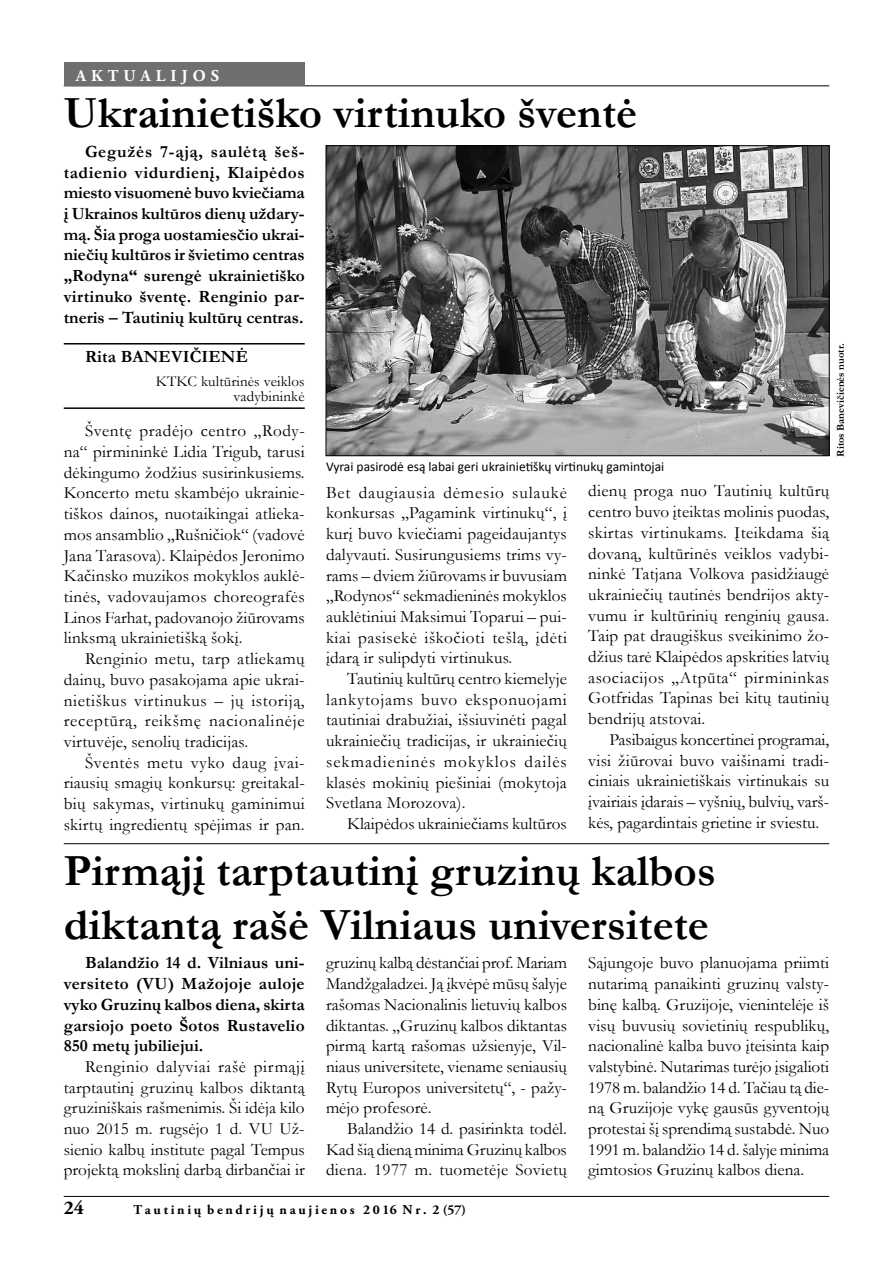
<style>
.page{position:relative;width:893px;height:1263px;background:#fff}
.page>*{position:absolute;margin:0;border:0;box-sizing:border-box;transform-origin:0 0}
.t1{font:700 45px/54px "Garamond";color:#000}
.t2{font:700 19.5px "Adobe Garamond Pro";color:#000}
.t3{font:17.25px/20.7px "Garamond";letter-spacing:.01em;color:#000;text-align:justify}
.t4{font:700 17.25px/20.7px "Garamond";letter-spacing:.005em;color:#000;text-align:justify}
.t5{font:17.25px "Garamond";letter-spacing:.03em;color:#000}
.t6{font:17.25px "Garamond";letter-spacing:.035em;color:#000}
.t7{font:17.25px "Garamond";letter-spacing:-.01em;color:#000}
.t8{font:17.25px "Garamond";letter-spacing:.045em;color:#000}
.t9{font:17.25px "Garamond";letter-spacing:.05em;color:#000}
.t10{font:17.25px "Garamond";letter-spacing:.06em;color:#000}
.t11{font:700 17.25px "Garamond";letter-spacing:.025em;color:#000}
.t12{font:700 16.5px "Adobe Garamond Pro";letter-spacing:.3em;color:#fff}
.t13{font:15px/15px "Garamond";letter-spacing:.01em;color:#000;text-align:right}
.t14{font:13.5px "Calibri";color:#000}
.t15{font:700 13.5px "Adobe Garamond Pro";letter-spacing:.2em;color:#000}
.t16{font:700 10.5px "Garamond";color:#000}
</style>
<div class="page">
<hr style="left:64px;top:1196px;width:765px;height:1px;background:#000">
<hr style="left:64px;top:85px;width:765px;height:1px;background:#000">
<hr style="left:64px;top:843px;width:765px;height:1px;background:#000">
<hr style="left:64px;top:407px;width:241px;height:2px;background:#000">
<hr style="left:64px;top:343px;width:241px;height:1px;background:#000">
<img style="left:328px;top:147px;width:500px;height:307px">
<div style="left:326px;top:145px;width:504px;height:311px;border:1px solid #000"></div>
<div style="left:64px;top:62px;width:241px;height:23px;background:#706f6f"></div>
<p class="t12" style="left:76px;top:66px;width:145px">AKTUA LIJOS</p>
<p class="t1" style="left:64px;top:86px;width:575px">Ukrainietiško virtinuko šventė</p>
<p class="t4" style="left:64px;top:141px;width:242px;text-indent:21px">Gegužės 7-ąją, saulėtą šeš&shy;tadienio vidurdienį, Klaipėdos miesto visuomenė buvo kviečiama į Ukrainos kultūros dienų uždary&shy;mą. Šia proga uostamiesčio ukrai&shy;niečių kultūros ir švietimo centras „Rodyna“ surengė ukrainietiško virtinuko šventę. Renginio par&shy;tneris – Tautinių kultūrų centras.</p>
<p class="t4" style="left:85px;top:346px;width:60px">Rita Banevičienė</p>
<p class="t13" style="left:156px;top:373px;width:150px">KTKC kultūrinės veiklos vadybininkė</p>
<p class="t5" style="left:85px;top:419px;width:221px">Šventę pradėjo centro „Rody-</p>
<p class="t3" style="left:64px;top:441px;width:242px">na“ pirmininkė Lidia Trigub, tarusi</p>
<p class="t3" style="left:64px;top:462px;width:242px">dėkingumo žodžius susirinkusiems.</p>
<p class="t3" style="left:64px;top:482px;width:242px">Koncerto metu skambėjo ukrainie-</p>
<p class="t3" style="left:64px;top:503px;width:242px">tiškos dainos, nuotaikingai atlieka-</p>
<p class="t3" style="left:64px;top:524px;width:242px">mos ansamblio „Rušničiok“ (vadovė</p>
<p class="t3" style="left:64px;top:544px;width:242px">Jana Tarasova). Klaipėdos Jeronimo</p>
<p class="t3" style="left:64px;top:565px;width:242px">Kačinsko muzikos mokyklos auklė-</p>
<p class="t3" style="left:64px;top:586px;width:242px">tinės, vadovaujamos choreografės</p>
<p class="t3" style="left:64px;top:606px;width:242px">Linos Farhat, padovanojo žiūrovams</p>
<p class="t3" style="left:64px;top:627px;width:180px">linksmą ukrainietišką šokį.</p>
<p class="t3" style="left:85px;top:648px;width:221px">Renginio metu, tarp atliekamų</p>
<p class="t3" style="left:64px;top:669px;width:242px">dainų, buvo pasakojama apie ukrai-</p>
<p class="t6" style="left:64px;top:688px;width:242px">nietiškus virtinukus – jų istoriją,</p>
<p class="t8" style="left:64px;top:709px;width:242px">receptūrą, reikšmę nacionalinėje</p>
<p class="t3" style="left:64px;top:731px;width:186px">virtuvėje, senolių tradicijas.</p>
<p class="t6" style="left:85px;top:751px;width:221px">Šventės metu vyko daug įvai-</p>
<p class="t3" style="left:64px;top:772px;width:242px">riausių smagių konkursų: greitakal-</p>
<p class="t3" style="left:64px;top:793px;width:242px">bių sakymas, virtinukų gaminimui</p>
<p class="t3" style="left:64px;top:813px;width:242px">skirtų ingredientų spėjimas ir pan.</p>
<p class="t14" style="left:326px;top:458px;width:340px">Vyrai pasirodė esą labai geri ukrainietiškų virtinukų gamintojai</p>
<p class="t16" style="left:833px;top:457px;width:115px;rotate:-90deg">Ritos Banevičienės nuotr.</p>
<p class="t9" style="left:326px;top:481px;width:242px">Bet daugiausia dėmesio sulaukė</p>
<p class="t3" style="left:326px;top:502px;width:243px">konkursas „Pagamink virtinukų“, į</p>
<p class="t3" style="left:326px;top:523px;width:242px">kurį buvo kviečiami pageidaujantys</p>
<p class="t3" style="left:326px;top:544px;width:242px">dalyvauti. Susirungusiems trims vy-</p>
<p class="t3" style="left:326px;top:564px;width:242px">rams – dviem žiūrovams ir buvusiam</p>
<p class="t3" style="left:326px;top:585px;width:242px">„Rodynos“ sekmadieninės mokyklos</p>
<p class="t3" style="left:326px;top:606px;width:242px">auklėtiniui Maksimui Toparui – pui-</p>
<p class="t5" style="left:326px;top:626px;width:242px">kiai pasisekė iškočioti tešlą, įdėti</p>
<p class="t3" style="left:326px;top:647px;width:188px">įdarą ir sulipdyti virtinukus.</p>
<p class="t3" style="left:347px;top:668px;width:221px">Tautinių kultūrų centro kiemelyje</p>
<p class="t8" style="left:326px;top:688px;width:242px">lankytojams buvo eksponuojami</p>
<p class="t3" style="left:326px;top:709px;width:242px">tautiniai drabužiai, išsiuvinėti pagal</p>
<p class="t3" style="left:326px;top:730px;width:242px">ukrainiečių tradicijas, ir ukrainiečių</p>
<p class="t10" style="left:326px;top:750px;width:242px">sekmadieninės mokyklos dailės</p>
<p class="t3" style="left:326px;top:771px;width:242px">klasės mokinių piešiniai (mokytoja</p>
<p class="t3" style="left:326px;top:792px;width:141px">Svetlana Morozova).</p>
<p class="t3" style="left:347px;top:813px;width:221px">Klaipėdos ukrainiečiams kultūros</p>
<p class="t3" style="left:588px;top:480px;width:242px">dienų proga nuo Tautinių kultūrų</p>
<p class="t3" style="left:588px;top:501px;width:242px">centro buvo įteiktas molinis puodas,</p>
<p class="t3" style="left:588px;top:522px;width:242px">skirtas virtinukams. Įteikdama šią</p>
<p class="t3" style="left:588px;top:542px;width:242px">dovaną, kultūrinės veiklos vadybi-</p>
<p class="t3" style="left:588px;top:563px;width:242px">ninkė Tatjana Volkova pasidžiaugė</p>
<p class="t3" style="left:588px;top:584px;width:242px">ukrainiečių tautinės bendrijos akty-</p>
<p class="t3" style="left:588px;top:604px;width:242px">vumu ir kultūrinių renginių gausa.</p>
<p class="t3" style="left:588px;top:625px;width:242px">Taip pat draugiškus sveikinimo žo-</p>
<p class="t3" style="left:588px;top:646px;width:242px">džius tarė Klaipėdos apskrities latvių</p>
<p class="t5" style="left:588px;top:666px;width:242px">asociacijos „Atpūta“ pirmininkas</p>
<p class="t3" style="left:588px;top:687px;width:242px">Gotfridas Tapinas bei kitų tautinių</p>
<p class="t3" style="left:588px;top:708px;width:119px">bendrijų atstovai.</p>
<p class="t3" style="left:609px;top:729px;width:221px">Pasibaigus koncertinei programai,</p>
<p class="t3" style="left:588px;top:749px;width:242px">visi žiūrovai buvo vaišinami tradi-</p>
<p class="t3" style="left:588px;top:770px;width:242px">ciniais ukrainietiškais virtinukais su</p>
<p class="t3" style="left:588px;top:791px;width:242px">įvairiais įdarais – vyšnių, bulvių, varš-</p>
<p class="t3" style="left:588px;top:811px;width:233px">kės, pagardintais grietine ir sviestu.</p>
<p class="t1" style="left:64px;top:844px;width:654px">Pirmąjį tarptautinį gruzinų kalbos diktantą rašė Vilniaus universitete</p>
<p class="t7" style="left:326px;top:951px;width:242px">gruzinų kalbą dėstančiai prof. Mariam</p>
<p class="t3" style="left:326px;top:973px;width:242px">Mandžgaladzei. Ją įkvėpė mūsų šalyje</p>
<p class="t3" style="left:326px;top:993px;width:242px">rašomas Nacionalinis lietuvių kalbos</p>
<p class="t3" style="left:326px;top:1014px;width:242px">diktantas. „Gruzinų kalbos diktantas</p>
<p class="t3" style="left:326px;top:1035px;width:242px">pirmą kartą rašomas užsienyje, Vil-</p>
<p class="t3" style="left:326px;top:1056px;width:242px">niaus universitete, viename seniausių</p>
<p class="t3" style="left:326px;top:1076px;width:242px">Rytų Europos universitetų“, - pažy-</p>
<p class="t3" style="left:326px;top:1097px;width:107px">mėjo profesorė.</p>
<p class="t3" style="left:347px;top:1118px;width:221px">Balandžio 14 d. pasirinkta todėl.</p>
<p class="t7" style="left:326px;top:1138px;width:242px">Kad šią dieną minima Gruzinų kalbos</p>
<p class="t3" style="left:326px;top:1159px;width:242px">diena. 1977 m. tuometėje Sovietų</p>
<p class="t3" style="left:588px;top:952px;width:242px">Sąjungoje buvo planuojama priimti nutarimą panaikinti gruzinų valsty&shy;binę kalbą. Gruzijoje, vienintelėje iš visų buvusių sovietinių respublikų, nacionalinė kalba buvo įteisinta kaip valstybinė. Nutarimas turėjo įsigalioti 1978 m. balandžio 14 d. Tačiau tą die&shy;ną Gruzijoje vykę gausūs gyventojų protestai šį sprendimą sustabdė. Nuo 1991 m. balandžio 14 d. šalyje minima gimtosios Gruzinų kalbos diena.</p>
<p class="t4" style="left:85px;top:953px;width:221px">Balandžio 14 d. Vilniaus uni-</p>
<p class="t11" style="left:64px;top:972px;width:242px">versiteto (VU) Mažojoje auloje</p>
<p class="t4" style="left:64px;top:994px;width:242px">vyko Gruzinų kalbos diena, skirta</p>
<p class="t4" style="left:64px;top:1015px;width:242px">garsiojo poeto Šotos Rustavelio</p>
<p class="t4" style="left:64px;top:1035px;width:141px">850 metų jubiliejui.</p>
<p class="t6" style="left:85px;top:1055px;width:221px">Renginio dalyviai rašė pirmąjį</p>
<p class="t3" style="left:64px;top:1076px;width:242px">tarptautinį gruzinų kalbos diktantą</p>
<p class="t3" style="left:64px;top:1097px;width:242px">gruziniškais rašmenimis. Ši idėja kilo</p>
<p class="t3" style="left:64px;top:1118px;width:242px">nuo 2015 m. rugsėjo 1 d. VU Už-</p>
<p class="t3" style="left:64px;top:1138px;width:242px">sienio kalbų institute pagal Tempus</p>
<p class="t3" style="left:64px;top:1159px;width:242px">projektą mokslinį darbą dirbančiai ir</p>
<p class="t2" style="left:64px;top:1197px;width:22px">24</p>
<p class="t15" style="left:134px;top:1202px;width:334px">Tautinių bendrijų naujienos 2016 Nr. 2 (57)</p>
</div>
